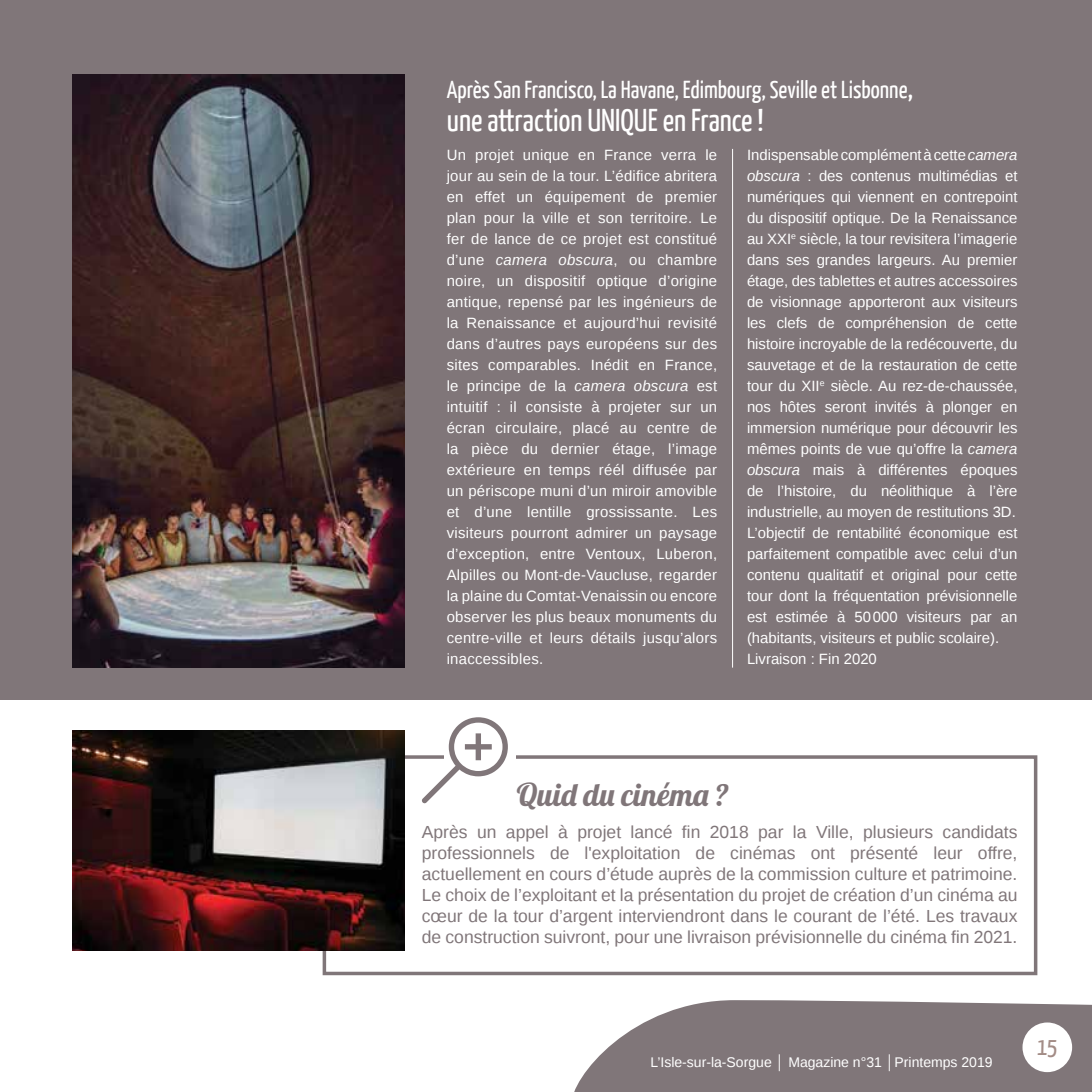
<style>
.page{position:relative;width:1092px;height:1092px;background:#fff}
.page>*{position:absolute;margin:0;border:0;box-sizing:border-box;transform-origin:0 0}
.t1{font:31.5px "Yanone Kaffeesatz";color:#fff}
.t2{font:31.5px "Lobster 1.4";letter-spacing:.045em;color:#807679}
.t3{font:24.5px "Yanone Kaffeesatz";color:#fff}
.t4{font:24.5px "Yanone Kaffeesatz";color:#a38c86}
.t5{font:17.5px/21px "Liberation Sans";color:#807679;text-align:justify}
.t6{font:14.88px/21px "Liberation Sans";color:#fff;text-align:justify}
.t7{font:14px "Liberation Sans";color:#fff}
.s1{font-size:31.5px}
.s2{font-style:italic}
</style>
<div class="page">
<div style="left:322px;top:755px;width:715px;height:220px;border:4px solid #807679"></div>
<svg style="left:574px;top:1000px;width:517px;height:91px;background:#8e8588"></svg>
<div style="left:1022px;top:1022px;width:49px;height:49px;background:#fff;border-radius:50%"></div>
<div style="left:0;top:0;width:1091px;height:699px;background:#807679"></div>
<img style="left:72px;top:730px;width:332px;height:220px">
<img style="left:72px;top:74px;width:332px;height:593px">
<hr style="left:732px;top:149px;width:1px;height:518px;background:#fff">
<div style="left:444px;top:747px;width:71px;height:29px;background:#fff"></div>
<svg style="left:422px;top:717px;width:86px;height:86px"></svg>
<h2 class="t3" style="left:446px;top:74px;width:468px">Après San Francisco, La Havane, Edimbourg, Seville et Lisbonne<span class="s1">,</span></h2>
<h1 class="t1" style="left:446px;top:100px;width:318px">une attraction UNIQUE en France !</h1>
<p class="t6" style="left:446px;top:145px;width:272px">Un projet unique en France verra le jour au sein de la tour. L’édifice abritera en effet un équipement de premier plan pour la ville et son territoire. Le fer de lance de ce projet est constitué d’une <span class="s2">camera obscura</span>, ou chambre noire, un dispositif optique d’origine antique, repensé par les ingénieurs de la Renaissance et aujourd’hui revisité dans d’autres pays européens sur des sites comparables. Inédit en France, le principe de la <span class="s2">camera obscura</span> est intuitif : il consiste à projeter sur un écran circulaire, placé au centre de la pièce du dernier étage, l’image extérieure en temps réél diffusée par un périscope muni d’un miroir amovible et d’une lentille grossissante. Les visiteurs pourront admirer un paysage d’exception, entre Ventoux, Luberon, Alpilles ou Mont-de-Vaucluse, regarder la plaine du Comtat-Venaissin ou encore observer les plus beaux monuments du centre-ville et leurs détails jusqu’alors inaccessibles.</p>
<p class="t6" style="left:747px;top:145px;width:272px;text-align:left">Indispensable complément à cette <span class="s2">camera obscura</span> : des contenus multimédias et numériques qui viennent en contrepoint du dispositif optique. De la Renaissance au XXI<sup>e</sup> siècle, la tour revisitera l’imagerie dans ses grandes largeurs. Au premier étage, des tablettes et autres accessoires de visionnage apporteront aux visiteurs les clefs de compréhension de cette histoire incroyable de la redécouverte, du sauvetage et de la restauration de cette tour du XII<sup>e</sup> siècle. Au rez-de-chaussée, nos hôtes seront invités à plonger en immersion numérique pour découvrir les mêmes points de vue qu’offre la <span class="s2">camera obscura</span> mais à différentes époques de l’histoire, du néolithique à l’ère industrielle, au moyen de restitutions 3D.<br>L’objectif de rentabilité économique est parfaitement compatible avec celui d’un contenu qualitatif et original pour cette tour dont la fréquentation prévisionnelle est estimée à 50000 visiteurs par an (habitants, visiteurs et public scolaire).<br>Livraison : Fin 2020</p>
<h1 class="t2" style="left:516px;top:774px;width:214px">Quid du cinéma ?</h1>
<p class="t5" style="left:422px;top:822px;width:597px">Après un appel à projet lancé fin 2018 par la Ville, plusieurs candidats professionnels de l'exploitation de cinémas ont présenté leur offre, actuellement en cours d’étude auprès de la commission culture et patrimoine.<br>Le choix de l’exploitant et la présentation du projet de création d’un cinéma au cœur de la tour d’argent interviendront dans le courant de l’été. Les travaux de construction suivront, pour une livraison prévisionnelle du cinéma fin 2021.</p>
<p class="t7" style="left:650px;top:1054px;width:344px">L’Isle-sur-la-Sorgue │ Magazine n°31 │Printemps 2019</p>
<h2 class="t4" style="left:1036px;top:1031px;width:22px">15</h2>
</div>
